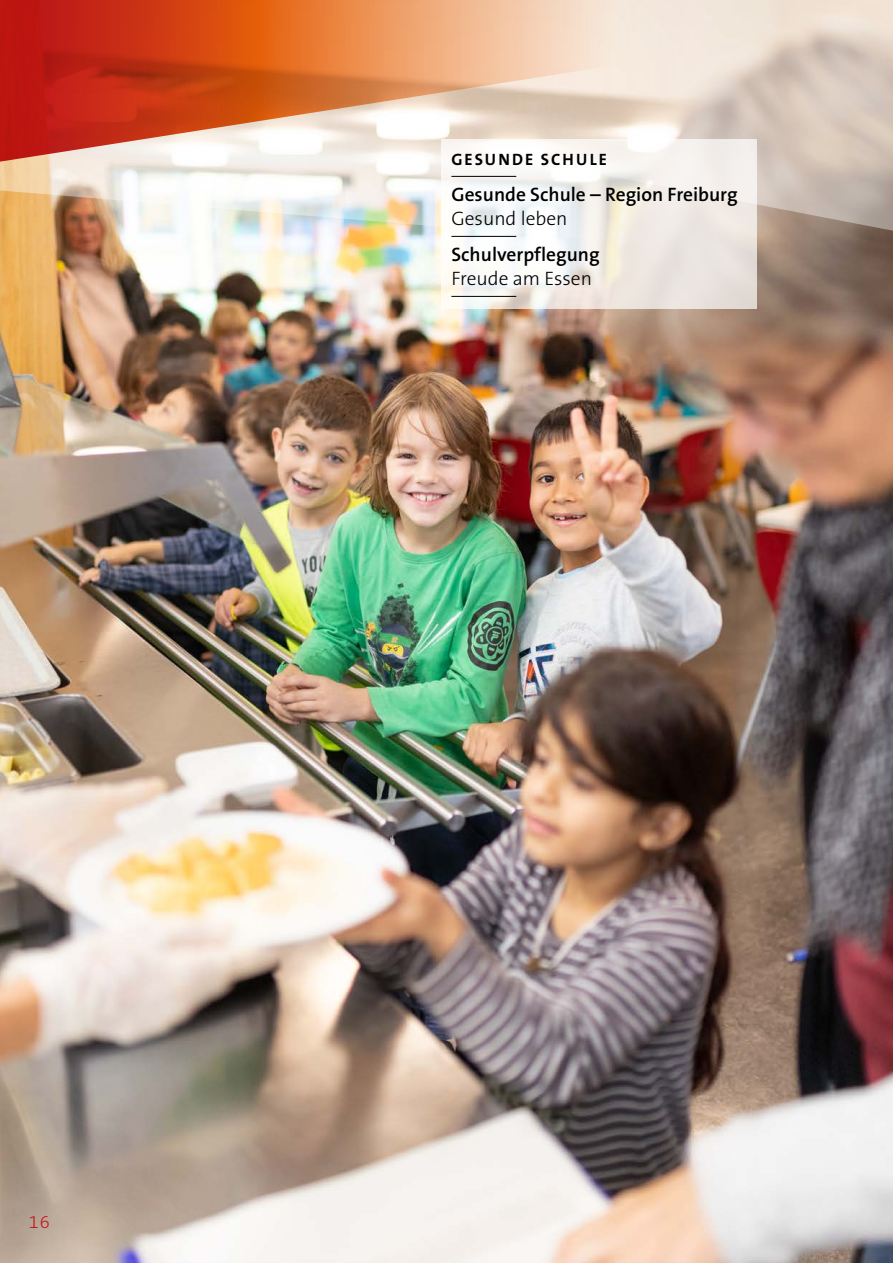
<style>
.page{position:relative;width:893px;height:1263px;background:#fff}
.page>*{position:absolute;margin:0;border:0;box-sizing:border-box;transform-origin:0 0}
.Kasten_bold{font:600 19.5px "The Sans CE B6";color:#000}
.Kasten{font:300 19.5px "The Sans CE B3";color:#000}
.t1{font:300 18.15px "The Sans CE B3";color:#c51a1b}
.Kasten_HL_bold{font:700 16.5px "The Sans CE B7";letter-spacing:.12em;color:#000}
</style>
<div class="page">
<img style="left:0;top:274px;width:893px;height:989px">
<img style="left:0;top:164px;width:893px;height:110px">
<svg style="left:316px;top:0;width:577px;height:231px;background:#d7cbbf"></svg>
<svg style="left:0;top:0;width:767px;height:164px;background:#e0987c"></svg>
<svg style="left:441px;top:139px;width:315px;height:170px"></svg>
<hr style="left:451px;top:176px;width:65px;height:1px;background:#000">
<hr style="left:451px;top:236px;width:65px;height:1px;background:#000">
<hr style="left:451px;top:296px;width:65px;height:1px;background:#000">
<p class="t1" style="left:29px;top:1212px;width:22px">16</p>
<p class="Kasten_HL_bold" style="left:451px;top:150px;width:157px">GESUNDE SCHULE</p>
<p class="Kasten_bold" style="left:451px;top:183px;width:288px">Gesunde Schule – Region Freiburg</p>
<p class="Kasten" style="left:451px;top:208px;width:118px">Gesund leben</p>
<p class="Kasten_bold" style="left:451px;top:243px;width:150px">Schulverpflegung</p>
<p class="Kasten" style="left:451px;top:268px;width:142px">Freude am Essen</p>
</div>
